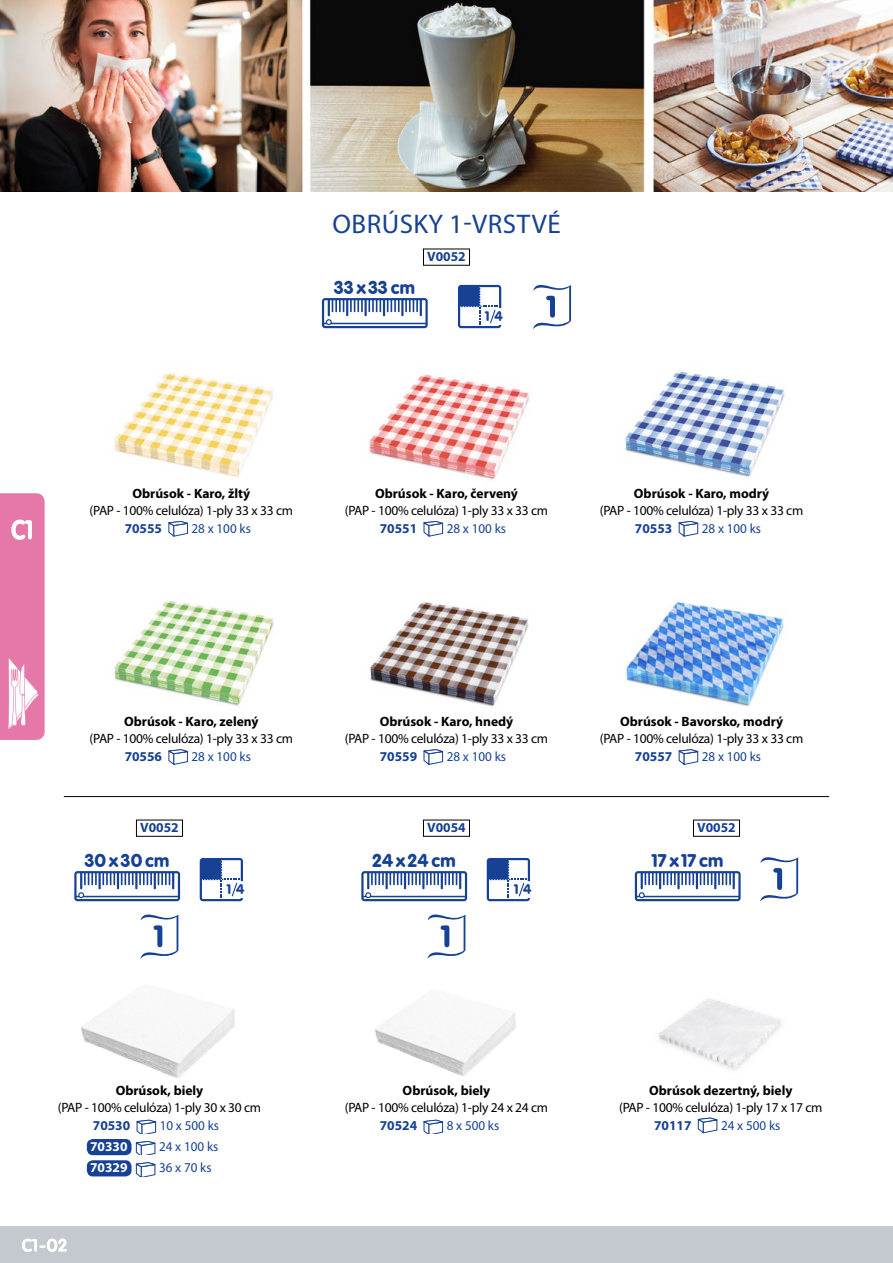
<style>
.page{position:relative;width:893px;height:1263px;background:#fff}
.page>*{position:absolute;margin:0;border:0;box-sizing:border-box;transform-origin:0 0}
.t1{font:27px "Myriad Pro";letter-spacing:.02em;color:#164194}
.t2{font:18px "VAG Rounded BT";letter-spacing:.08em;color:#164194}
.t3{font:13.5px "Myriad Pro";letter-spacing:-.02em;color:#000}
.t4{font:700 13.5px "Myriad Pro";color:#000}
.t5{font:13.5px "Myriad Pro";color:#164194}
.t6{font:700 13.5px "Myriad Pro";color:#164194}
.t7{font:700 13.5px "Myriad Pro";color:#fff}
.t8{font:13.5px "VAG Rounded BT";color:#164194}
</style>
<div class="page">
<div style="left:0;top:1226px;width:893px;height:37px;background:#c4c8cf"></div>
<img style="left:0;top:0;width:893px;height:191px">
<svg style="left:168px;top:521px;width:20px;height:16px"></svg>
<img style="left:114px;top:372px;width:160px;height:105px">
<img style="left:369px;top:374px;width:161px;height:106px">
<svg style="left:423px;top:521px;width:21px;height:16px"></svg>
<img style="left:625px;top:371px;width:160px;height:106px">
<svg style="left:678px;top:521px;width:21px;height:16px"></svg>
<img style="left:114px;top:600px;width:160px;height:106px">
<svg style="left:168px;top:749px;width:20px;height:16px"></svg>
<img style="left:370px;top:602px;width:159px;height:105px">
<svg style="left:423px;top:749px;width:21px;height:16px"></svg>
<svg style="left:136px;top:1119px;width:21px;height:14px"></svg>
<img style="left:81px;top:950px;width:154px;height:128px">
<img style="left:375px;top:1008px;width:141px;height:68px">
<svg style="left:423px;top:1119px;width:21px;height:14px"></svg>
<hr style="left:64px;top:796px;width:765px;height:1px;background:#000">
<div style="left:87px;top:1139px;width:45px;height:16px;background:#164194;border-radius:6px"></div>
<svg style="left:135px;top:1141px;width:21px;height:14px"></svg>
<div style="left:87px;top:1160px;width:45px;height:16px;background:#164194;border-radius:6px"></div>
<svg style="left:135px;top:1162px;width:21px;height:14px"></svg>
<svg style="left:697px;top:1117px;width:21px;height:17px"></svg>
<img style="left:658px;top:999px;width:123px;height:71px">
<div style="left:136px;top:820px;width:47px;height:17px;border:1px solid #000"></div>
<div style="left:693px;top:820px;width:47px;height:17px;border:1px solid #000"></div>
<div style="left:423px;top:820px;width:47px;height:17px;border:1px solid #000"></div>
<img style="left:625px;top:602px;width:159px;height:105px">
<svg style="left:678px;top:749px;width:21px;height:16px"></svg>
<svg style="left:22px;top:1238px;width:45px;height:14px"></svg>
<svg style="left:322px;top:298px;width:106px;height:30px"></svg>
<svg style="left:458px;top:285px;width:43px;height:43px"></svg>
<svg style="left:533px;top:284px;width:38px;height:45px"></svg>
<svg style="left:74px;top:871px;width:106px;height:30px"></svg>
<svg style="left:200px;top:858px;width:43px;height:43px"></svg>
<svg style="left:140px;top:914px;width:38px;height:45px"></svg>
<svg style="left:361px;top:871px;width:106px;height:30px"></svg>
<svg style="left:487px;top:858px;width:43px;height:43px"></svg>
<svg style="left:427px;top:914px;width:38px;height:45px"></svg>
<svg style="left:635px;top:871px;width:106px;height:30px"></svg>
<svg style="left:760px;top:857px;width:38px;height:44px"></svg>
<svg style="left:0;top:493px;width:45px;height:247px;background:#e887b3"></svg>
<h1 class="t1" style="left:332px;top:207px;width:230px">OBRÚSKY 1-VRSTVÉ</h1>
<h2 class="t2" style="left:334px;top:276px;width:83px">33x33cm</h2>
<p class="t6" style="left:427px;top:248px;width:40px">V0052</p>
<p class="t8" style="left:485px;top:308px;width:19px">1 4</p>
<p class="t4" style="left:133px;top:485px;width:119px">Obrúsok - Karo, žltý</p>
<p class="t3" style="left:90px;top:502px;width:205px">(PAP - 100% celulóza) 1-ply 33 x 33 cm</p>
<p class="t6" style="left:125px;top:520px;width:39px">70555</p>
<p class="t5" style="left:192px;top:520px;width:61px">28 x 100 ks</p>
<p class="t4" style="left:375px;top:485px;width:144px">Obrúsok - Karo, červený</p>
<p class="t6" style="left:380px;top:520px;width:39px">70551</p>
<p class="t5" style="left:447px;top:520px;width:61px">28 x 100 ks</p>
<p class="t3" style="left:345px;top:502px;width:205px">(PAP - 100% celulóza) 1-ply 33 x 33 cm</p>
<p class="t4" style="left:634px;top:485px;width:137px">Obrúsok - Karo, modrý</p>
<p class="t6" style="left:635px;top:520px;width:39px">70553</p>
<p class="t5" style="left:702px;top:520px;width:61px">28 x 100 ks</p>
<p class="t3" style="left:600px;top:502px;width:205px">(PAP - 100% celulóza) 1-ply 33 x 33 cm</p>
<p class="t4" style="left:124px;top:713px;width:136px">Obrúsok - Karo, zelený</p>
<p class="t6" style="left:125px;top:748px;width:39px">70556</p>
<p class="t5" style="left:192px;top:748px;width:61px">28 x 100 ks</p>
<p class="t3" style="left:90px;top:730px;width:205px">(PAP - 100% celulóza) 1-ply 33 x 33 cm</p>
<p class="t4" style="left:380px;top:713px;width:135px">Obrúsok - Karo, hnedý</p>
<p class="t6" style="left:380px;top:748px;width:39px">70559</p>
<p class="t5" style="left:447px;top:748px;width:61px">28 x 100 ks</p>
<p class="t3" style="left:345px;top:730px;width:205px">(PAP - 100% celulóza) 1-ply 33 x 33 cm</p>
<p class="t4" style="left:620px;top:713px;width:165px">Obrúsok - Bavorsko, modrý</p>
<p class="t6" style="left:635px;top:748px;width:39px">70557</p>
<p class="t5" style="left:702px;top:748px;width:61px">28 x 100 ks</p>
<p class="t3" style="left:600px;top:730px;width:205px">(PAP - 100% celulóza) 1-ply 33 x 33 cm</p>
<p class="t6" style="left:140px;top:819px;width:40px">V0052</p>
<p class="t6" style="left:427px;top:819px;width:40px">V0054</p>
<p class="t6" style="left:697px;top:819px;width:40px">V0052</p>
<h2 class="t2" style="left:85px;top:849px;width:86px">30x30cm</h2>
<h2 class="t2" style="left:373px;top:849px;width:85px">24x24cm</h2>
<h2 class="t2" style="left:652px;top:849px;width:73px">17x17cm</h2>
<p class="t8" style="left:227px;top:881px;width:19px">1 4</p>
<p class="t8" style="left:514px;top:881px;width:19px">1 4</p>
<p class="t4" style="left:116px;top:1081px;width:89px">Obrúsok, biely</p>
<p class="t3" style="left:58px;top:1099px;width:205px">(PAP - 100% celulóza) 1-ply 30 x 30 cm</p>
<p class="t6" style="left:93px;top:1116px;width:39px">70530</p>
<p class="t5" style="left:160px;top:1117px;width:61px">10 x 500 ks</p>
<p class="t4" style="left:403px;top:1081px;width:89px">Obrúsok, biely</p>
<p class="t6" style="left:380px;top:1116px;width:39px">70524</p>
<p class="t5" style="left:447px;top:1117px;width:54px">8 x 500 ks</p>
<p class="t3" style="left:345px;top:1099px;width:205px">(PAP - 100% celulóza) 1-ply 24 x 24 cm</p>
<p class="t4" style="left:649px;top:1081px;width:145px">Obrúsok dezertný, biely</p>
<p class="t3" style="left:619px;top:1099px;width:205px">(PAP - 100% celulóza) 1-ply 17 x 17 cm</p>
<p class="t6" style="left:654px;top:1116px;width:39px">70117</p>
<p class="t5" style="left:721px;top:1117px;width:61px">24 x 500 ks</p>
<p class="t7" style="left:90px;top:1137px;width:39px">70330</p>
<p class="t5" style="left:159px;top:1138px;width:61px">24 x 100 ks</p>
<p class="t7" style="left:90px;top:1159px;width:39px">70329</p>
<p class="t5" style="left:159px;top:1159px;width:54px">36 x 70 ks</p>
</div>
